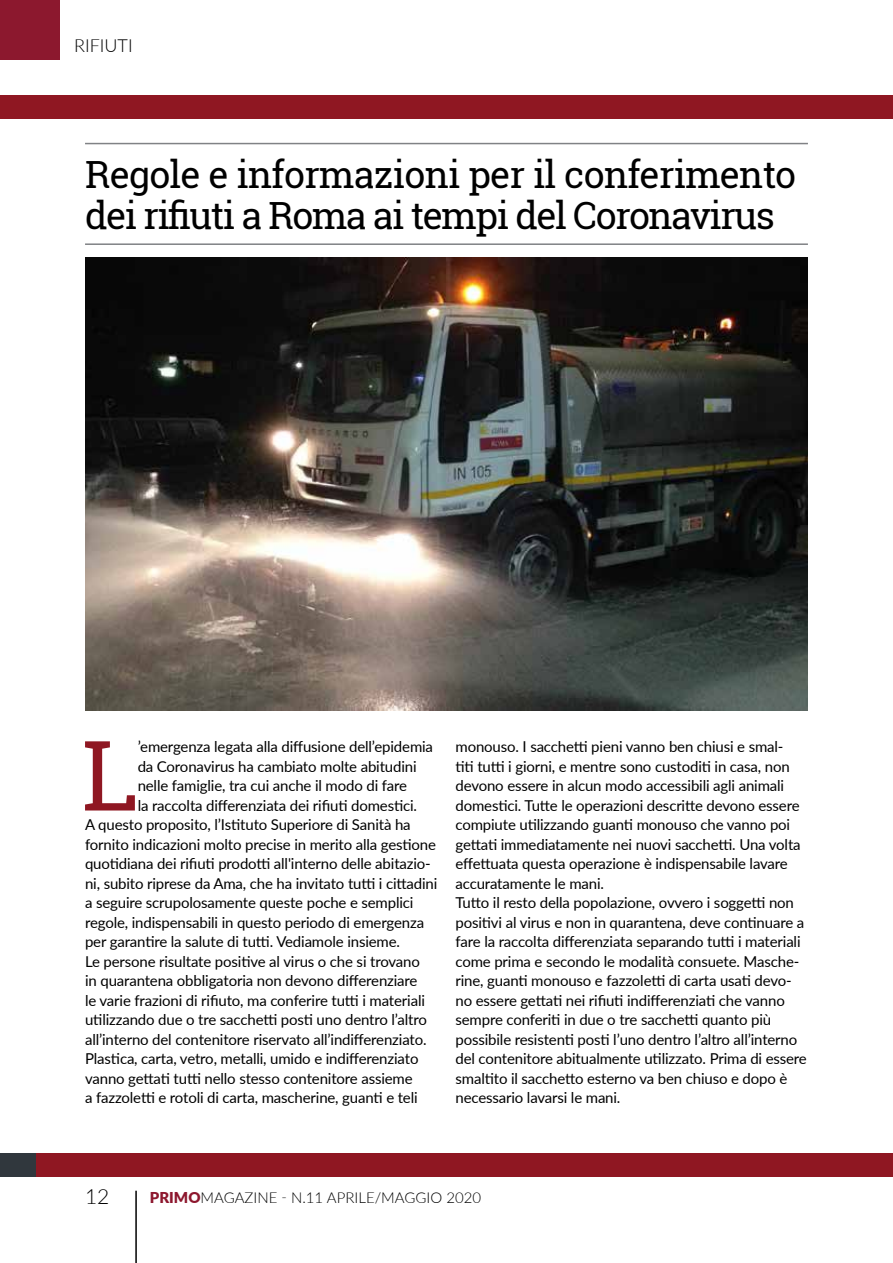
<style>
.page{position:relative;width:893px;height:1263px;background:#fff}
.page>*{position:absolute;margin:0;border:0;box-sizing:border-box;transform-origin:0 0}
.t1{font:97.35px "Roboto Slab";color:#8f1722}
.t2{font:37.5px/40.5px "Roboto Slab";letter-spacing:-.03em;color:#000}
.t3{font:300 21px "Lato";color:#000}
.t4{font:300 18px "Lato";color:#000}
.t5{font:15px/19.5px "Lato";letter-spacing:-.01em;color:#000}
.t6{font:300 15px "Lato";color:#000}
.s1{font-weight:900;color:#8d172e}
</style>
<div class="page">
<hr style="left:135px;top:1191px;width:2px;height:72px;background:#000">
<div style="left:0;top:0;width:60px;height:60px;background:#8c182e"></div>
<hr style="left:85px;top:243px;width:723px;height:2px;background:#808285">
<hr style="left:85px;top:143px;width:723px;height:1px;background:#808285">
<img style="left:85px;top:257px;width:723px;height:453px">
<div style="left:0;top:1153px;width:51px;height:24px;background:#30373d"></div>
<div style="left:36px;top:1153px;width:857px;height:24px;background:#8f1722"></div>
<div style="left:0;top:96px;width:893px;height:23px;background:#8f1722"></div>
<p class="t4" style="left:74px;top:33px;width:60px">RIFIUTI</p>
<h2 class="t2" style="left:85px;top:154px;width:713px">Regole e informazioni per il conferimento dei rifiuti a Roma ai tempi del Coronavirus</h2>
<h1 class="t1" style="left:82px;top:708px;width:58px">L</h1>
<p class="t5" style="left:138px;top:736px;width:297px">’emergenza legata alla diffusione dell’epidemia</p>
<p class="t5" style="left:138px;top:756px;width:281px">da Coronavirus ha cambiato molte abitudini</p>
<p class="t5" style="left:138px;top:775px;width:271px">nelle famiglie, tra cui anche il modo di fare</p>
<p class="t5" style="left:138px;top:795px;width:281px">la raccolta differenziata dei rifiuti domestici.</p>
<p class="t5" style="left:85px;top:814px;width:327px">A questo proposito, l’Istituto Superiore di Sanità ha</p>
<p class="t5" style="left:85px;top:834px;width:352px">fornito indicazioni molto precise in merito alla gestione</p>
<p class="t5" style="left:85px;top:853px;width:347px">quotidiana dei rifiuti prodotti all'interno delle abitazio-</p>
<p class="t5" style="left:85px;top:873px;width:354px">ni, subito riprese da Ama, che ha invitato tutti i cittadini</p>
<p class="t5" style="left:85px;top:892px;width:330px">a seguire scrupolosamente queste poche e semplici</p>
<p class="t5" style="left:85px;top:912px;width:341px">regole, indispensabili in questo periodo di emergenza</p>
<p class="t5" style="left:85px;top:931px;width:317px">per garantire la salute di tutti. Vediamole insieme.</p>
<p class="t5" style="left:85px;top:951px;width:336px">Le persone risultate positive al virus o che si trovano</p>
<p class="t5" style="left:85px;top:970px;width:334px">in quarantena obbligatoria non devono differenziare</p>
<p class="t5" style="left:85px;top:990px;width:341px">le varie frazioni di rifiuto, ma conferire tutti i materiali</p>
<p class="t5" style="left:85px;top:1009px;width:343px">utilizzando due o tre sacchetti posti uno dentro l’altro</p>
<p class="t5" style="left:85px;top:1029px;width:343px">all’interno del contenitore riservato all’indifferenziato.</p>
<p class="t5" style="left:85px;top:1048px;width:335px">Plastica, carta, vetro, metalli, umido e indifferenziato</p>
<p class="t5" style="left:85px;top:1068px;width:329px">vanno gettati tutti nello stesso contenitore assieme</p>
<p class="t5" style="left:85px;top:1087px;width:334px">a fazzoletti e rotoli di carta, mascherine, guanti e teli</p>
<p class="t5" style="left:455px;top:736px;width:353px">monouso. I sacchetti pieni vanno ben chiusi e smal-<br>titi tutti i giorni, e mentre sono custoditi in casa, non devono essere in alcun modo accessibili agli animali domestici. Tutte le operazioni descritte devono essere compiute utilizzando guanti monouso che vanno poi gettati immediatamente nei nuovi sacchetti. Una volta effettuata questa operazione è indispensabile lavare accuratamente le mani.<br>Tutto il resto della popolazione, ovvero i soggetti non positivi al virus e non in quarantena, deve continuare a fare la raccolta differenziata separando tutti i materiali come prima e secondo le modalità consuete. Masche&shy;rine, guanti monouso e fazzoletti di carta usati devo&shy;no essere gettati nei rifiuti indifferenziati che vanno sempre conferiti in due o tre sacchetti quanto più possibile resistenti posti l’uno dentro l’altro all’interno del contenitore abitualmente utilizzato. Prima di essere smaltito il sacchetto esterno va ben chiuso e dopo è necessario lavarsi le mani.</p>
<h3 class="t3" style="left:85px;top:1182px;width:26px">12</h3>
<p class="t6" style="left:150px;top:1187px;width:333px"><span class="s1">PRIMO</span>MAGAZINE - N.11 APRILE/MAGGIO 2020</p>
</div>
